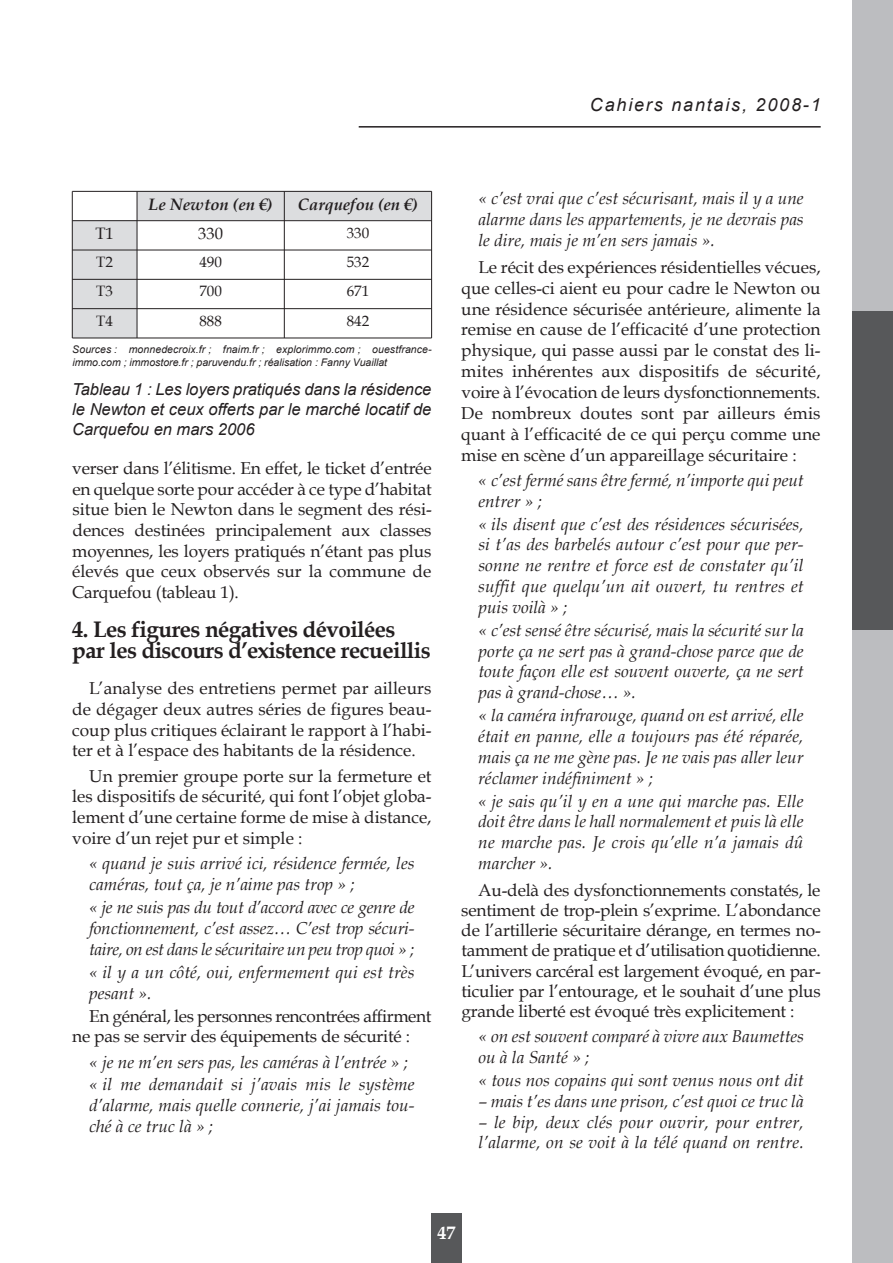
<style>
.page{position:relative;width:893px;height:1263px;background:#fff}
.page>*{position:absolute;margin:0;border:0;box-sizing:border-box;transform-origin:0 0}
.t1{font:700 22.5px/21.6px "Book Antiqua";letter-spacing:-.025em;color:#231f20}
.t2{font:italic 18px "Arial";letter-spacing:.1em;color:#231f20}
.t3{font:700 18px "Book Antiqua";color:#fff}
.t4{font:italic 17.25px/20.9px "Book Antiqua";color:#231f20}
.t5{font:17.25px/20.9px "Book Antiqua";color:#231f20;text-align:justify}
.t6{font:17.25px/20.9px "Book Antiqua";letter-spacing:-.02em;color:#231f20}
.t7{font:italic 16.5px/19.8px "Arial";color:#231f20;text-align:justify}
.t8{font:italic 700 16.5px "Book Antiqua";color:#231f20}
.t9{font:16.5px "Book Antiqua";color:#231f20}
.t10{font:15px "Book Antiqua";color:#231f20}
.t11{font:italic 10.5px/13.2px "Arial";letter-spacing:.005em;color:#231f20}
</style>
<div class="page">
<hr style="left:359px;top:126px;width:462px;height:2px;background:#231f20">
<div style="left:853px;top:0;width:40px;height:311px;background:#bcbdc0"></div>
<div style="left:853px;top:311px;width:40px;height:319px;background:#57585a"></div>
<div style="left:853px;top:630px;width:40px;height:319px;background:#bcbdc0"></div>
<div style="left:853px;top:949px;width:40px;height:314px;background:#bcbdc0"></div>
<div style="left:432px;top:1213px;width:30px;height:50px;background:#57585a"></div>
<div style="left:137px;top:191px;width:147px;height:30px;background:#dcdddf"></div>
<div style="left:284px;top:191px;width:148px;height:30px;background:#dcdddf"></div>
<div style="left:72px;top:221px;width:65px;height:29px;background:#dcdddf"></div>
<div style="left:72px;top:250px;width:65px;height:29px;background:#dcdddf"></div>
<div style="left:72px;top:279px;width:65px;height:30px;background:#dcdddf"></div>
<div style="left:72px;top:309px;width:65px;height:29px;background:#dcdddf"></div>
<hr style="left:72px;top:191px;width:1px;height:147px;background:#231f20">
<hr style="left:137px;top:191px;width:1px;height:147px;background:#231f20">
<hr style="left:284px;top:191px;width:1px;height:147px;background:#231f20">
<hr style="left:431px;top:191px;width:1px;height:147px;background:#231f20">
<hr style="left:72px;top:191px;width:360px;height:1px;background:#231f20">
<hr style="left:72px;top:220px;width:360px;height:1px;background:#231f20">
<hr style="left:72px;top:250px;width:360px;height:1px;background:#231f20">
<hr style="left:72px;top:279px;width:360px;height:1px;background:#231f20">
<hr style="left:72px;top:308px;width:360px;height:1px;background:#231f20">
<hr style="left:72px;top:338px;width:360px;height:1px;background:#231f20">
<p class="t2" style="left:590px;top:95px;width:232px">Cahiers nantais, 2008-1</p>
<p class="t8" style="left:149px;top:195px;width:126px">Le Newton (en €)</p>
<p class="t8" style="left:298px;top:195px;width:122px">Carquefou (en €)</p>
<p class="t9" style="left:95px;top:223px;width:20px">T1</p>
<p class="t9" style="left:198px;top:223px;width:26px">330</p>
<p class="t10" style="left:347px;top:224px;width:24px">330</p>
<p class="t10" style="left:96px;top:253px;width:18px">T2</p>
<p class="t10" style="left:199px;top:253px;width:24px">490</p>
<p class="t10" style="left:347px;top:253px;width:24px">532</p>
<p class="t10" style="left:96px;top:282px;width:18px">T3</p>
<p class="t10" style="left:199px;top:282px;width:24px">700</p>
<p class="t10" style="left:347px;top:282px;width:24px">671</p>
<p class="t10" style="left:96px;top:312px;width:18px">T4</p>
<p class="t10" style="left:199px;top:312px;width:24px">888</p>
<p class="t10" style="left:347px;top:312px;width:24px">842</p>
<p class="t11" style="left:72px;top:342px;width:361px">Sources : monnedecroix.fr ; fnaim.fr ; explorimmo.com ; ouestfrance&shy;immo.com ; immostore.fr ; paruvendu.fr ; réalisation : Fanny Vuaillat</p>
<p class="t7" style="left:72px;top:380px;width:361px">Tableau 1 : Les loyers pratiqués dans la résidence le Newton et ceux offerts par le marché locatif de Carquefou en mars 2006</p>
<p class="t5" style="left:72px;top:458px;width:361px">verser dans l’élitisme. En effet, le ticket d’entrée en quelque sorte pour accéder à ce type d’habitat situe bien le Newton dans le segment des rési&shy;dences destinées principalement aux classes moyennes, les loyers pratiqués n’étant pas plus élevés que ceux observés sur la commune de Carquefou (tableau 1).</p>
<h1 class="t1" style="left:72px;top:619px;width:360px">4. Les figures négatives dévoilées par les discours d’existence recueillis</h1>
<p class="t5" style="left:72px;top:678px;width:361px;text-indent:17px">L’analyse des entretiens permet par ailleurs de dégager deux autres séries de figures beau&shy;coup plus critiques éclairant le rapport à l’habi&shy;ter et à l’espace des habitants de la résidence.</p>
<p class="t5" style="left:72px;top:766px;width:361px;text-indent:17px">Un premier groupe porte sur la fermeture et les dispositifs de sécurité, qui font l’objet globa&shy;lement d’une certaine forme de mise à distance, voire d’un rejet pur et simple :</p>
<p class="t4" style="left:89px;top:853px;width:327px">« quand je suis arrivé ici, résidence fermée, les caméras, tout ça, je n’aime pas trop » ;</p>
<p class="t4" style="left:89px;top:897px;width:327px;text-align:justify">« je ne suis pas du tout d’accord avec ce genre de fonctionnement, c’est assez… C’est trop sécuri&shy;taire, on est dans le sécuritaire un peu trop quoi » ;</p>
<p class="t4" style="left:89px;top:962px;width:327px">« il y a un côté, oui, enfermement qui est très pesant ».</p>
<p class="t6" style="left:72px;top:1005px;width:361px;text-indent:17px">En général, les personnes rencontrées affirment ne pas se servir des équipements de sécurité :</p>
<p class="t4" style="left:89px;top:1050px;width:327px;line-height:23px">« je ne m’en sers pas, les caméras à l’entrée » ; « il me demandait si j’avais mis le système</p>
<p class="t4" style="left:89px;top:1095px;width:327px">d’alarme, mais quelle connerie, j’ai jamais tou&shy;ché à ce truc là » ;</p>
<p class="t4" style="left:478px;top:188px;width:327px;text-align:justify">« c’est vrai que c’est sécurisant, mais il y a une alarme dans les appartements, je ne devrais pas le dire, mais je m’en sers jamais ».</p>
<p class="t5" style="left:461px;top:257px;width:361px;text-indent:17px">Le récit des expériences résidentielles vécues, que celles-ci aient eu pour cadre le Newton ou une résidence sécurisée antérieure, alimente la remise en cause de l’efficacité d’une protection physique, qui passe aussi par le constat des li&shy;mites inhérentes aux dispositifs de sécurité, voire à l’évocation de leurs dysfonctionnements.<br>De nombreux doutes sont par ailleurs émis quant à l’efficacité de ce qui perçu comme une mise en scène d’un appareillage sécuritaire :</p>
<p class="t4" style="left:478px;top:470px;width:327px">« c’est fermé sans être fermé, n’importe qui peut entrer » ;</p>
<p class="t4" style="left:478px;top:514px;width:327px;text-align:justify">« ils disent que c’est des résidences sécurisées, si t’as des barbelés autour c’est pour que per&shy;sonne ne rentre et force est de constater qu’il suffit que quelqu’un ait ouvert, tu rentres et puis voilà » ;</p>
<p class="t4" style="left:478px;top:620px;width:327px;text-align:justify">« c’est sensé être sécurisé, mais la sécurité sur la porte ça ne sert pas à grand-chose parce que de toute façon elle est souvent ouverte, ça ne sert pas à grand-chose… ».</p>
<p class="t4" style="left:478px;top:705px;width:327px;text-align:justify">« la caméra infrarouge, quand on est arrivé, elle était en panne, elle a toujours pas été réparée, mais ça ne me gène pas. Je ne vais pas aller leur réclamer indéfiniment » ;</p>
<p class="t4" style="left:478px;top:790px;width:327px;text-align:justify">« je sais qu’il y en a une qui marche pas. Elle doit être dans le hall normalement et puis là elle ne marche pas. Je crois qu’elle n’a jamais dû marcher ».</p>
<p class="t5" style="left:461px;top:880px;width:361px;line-height:20.2px;text-indent:17px">Au-delà des dysfonctionnements constatés, le sentiment de trop-plein s’exprime. L’abondance de l’artillerie sécuritaire dérange, en termes no&shy;tamment de pratique et d’utilisation quotidienne.<br>L’univers carcéral est largement évoqué, en par&shy;ticulier par l’entourage, et le souhait d’une plus grande liberté est évoqué très explicitement :</p>
<p class="t4" style="left:478px;top:1026px;width:327px">« on est souvent comparé à vivre aux Baumettes ou à la Santé » ;</p>
<p class="t4" style="left:478px;top:1070px;width:327px">« tous nos copains qui sont venus nous ont dit</p>
<p class="t4" style="left:478px;top:1091px;width:327px">– mais t’es dans une prison, c’est quoi ce truc là</p>
<p class="t4" style="left:478px;top:1111px;width:327px">– le bip, deux clés pour ouvrir, pour entrer, l’alarme, on se voit à la télé quand on rentre.</p>
<p class="t3" style="left:438px;top:1222px;width:19px">47</p>
</div>
